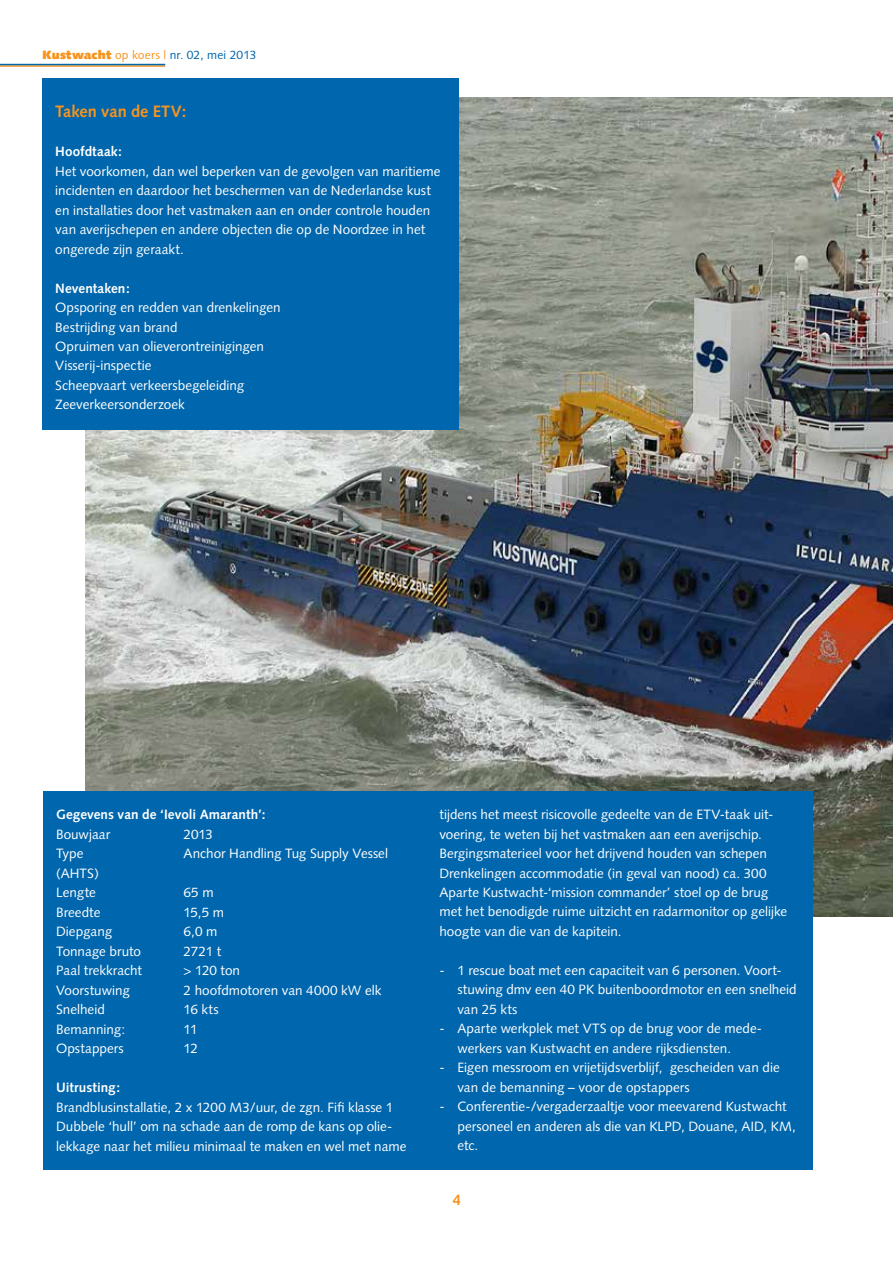
<style>
.page{position:relative;width:893px;height:1263px;background:#fff}
.page>*{position:absolute;margin:0;border:0;box-sizing:border-box;transform-origin:0 0}
.t1{font:700 16.5px "Syntax";color:#f7941e}
.t2{font:700 15px "Syntax";color:#f7941e}
.t3{font:13.5px/19.5px "Syntax";color:#fff}
.t4{font:700 13.5px "Syntax";letter-spacing:.005em;color:#fff}
.t5{font:12px "Syntax";letter-spacing:.015em;color:#0066ad}
.s1{font-weight:900;color:#f7941e}
.s2{color:#f7941e}
</style>
<div class="page">
<img style="left:85px;top:98px;width:808px;height:819px">
<div style="left:43px;top:78px;width:416px;height:351px;background:#0066ad"></div>
<div style="left:43px;top:792px;width:769px;height:378px;background:#0066ad"></div>
<hr style="left:0;top:65px;width:165px;height:2px;background:#f7941e">
<hr style="left:0;top:64px;width:165px;height:1px;background:#0066ad">
<p class="t5" style="left:43px;top:47px;width:215px"><span class="s1">Kustwacht</span> <span class="s2">op koers |</span> nr. 02, mei 2013</p>
<p class="t1" style="left:55px;top:102px;width:133px">Taken van de ETV:</p>
<p class="t4" style="left:55px;top:144px;width:68px">Hoofdtaak:</p>
<p class="t3" style="left:55px;top:161px;width:387px">Het voorkomen, dan wel beperken van de gevolgen van maritieme incidenten en daardoor het beschermen van de Nederlandse kust en installaties door het vastmaken aan en onder controle houden van averijschepen en andere objecten die op de Noordzee in het ongerede zijn geraakt.</p>
<p class="t4" style="left:55px;top:280px;width:76px">Neventaken:</p>
<p class="t3" style="left:55px;top:298px;width:227px">Opsporing en redden van drenkelingen<br>Bestrijding van brand<br>Opruimen van olieverontreinigingen<br>Visserij-inspectie<br>Scheepvaart verkeersbegeleiding<br>Zeeverkeersonderzoek</p>
<p class="t4" style="left:56px;top:807px;width:211px">Gegevens van de ‘Ievoli Amaranth’:</p>
<p class="t3" style="left:56px;top:824px;width:56px">Bouwjaar</p>
<p class="t3" style="left:184px;top:824px;width:31px">2013</p>
<p class="t3" style="left:56px;top:844px;width:29px">Type</p>
<p class="t3" style="left:184px;top:844px;width:206px">Anchor Handling Tug Supply Vessel</p>
<p class="t3" style="left:56px;top:863px;width:44px">(AHTS)<br>Lengte</p>
<p class="t3" style="left:184px;top:883px;width:32px">65 m</p>
<p class="t3" style="left:56px;top:902px;width:46px">Breedte</p>
<p class="t3" style="left:184px;top:902px;width:42px">15,5 m</p>
<p class="t3" style="left:56px;top:922px;width:58px">Diepgang</p>
<p class="t3" style="left:184px;top:922px;width:35px">6,0 m</p>
<p class="t3" style="left:56px;top:941px;width:86px">Tonnage bruto</p>
<p class="t3" style="left:184px;top:941px;width:39px">2721 t</p>
<p class="t3" style="left:56px;top:961px;width:87px">Paal trekkracht</p>
<p class="t3" style="left:184px;top:961px;width:58px">&gt; 120 ton</p>
<p class="t3" style="left:56px;top:980px;width:75px">Voorstuwing</p>
<p class="t3" style="left:184px;top:980px;width:199px">2 hoofdmotoren van 4000 kW elk</p>
<p class="t3" style="left:56px;top:1000px;width:50px">Snelheid</p>
<p class="t3" style="left:184px;top:1000px;width:37px">16 kts</p>
<p class="t3" style="left:56px;top:1019px;width:71px">Bemanning:</p>
<p class="t3" style="left:184px;top:1019px;width:16px">11</p>
<p class="t3" style="left:56px;top:1039px;width:69px">Opstappers</p>
<p class="t3" style="left:184px;top:1039px;width:16px">12</p>
<p class="t4" style="left:56px;top:1080px;width:66px">Uitrusting:</p>
<p class="t3" style="left:56px;top:1097px;width:352px">Brandblusinstallatie, 2 x 1200 M3/uur, de zgn. Fifi klasse 1<br>Dubbele ‘hull’ om na schade aan de romp de kans op olie&shy;lekkage naar het milieu minimaal te maken en wel met name</p>
<p class="t3" style="left:439px;top:805px;width:349px">tijdens het meest risicovolle gedeelte van de ETV-taak uit&shy;voering, te weten bij het vastmaken aan een averijschip.<br>Bergingsmaterieel voor het drijvend houden van schepen Drenkelingen accommodatie (in geval van nood) ca. 300<br>Aparte Kustwacht-‘mission commander’ stoel op de brug met het benodigde ruime uitzicht en radarmonitor op gelijke hoogte van die van de kapitein.</p>
<p class="t3" style="left:457px;top:960px;width:341px;text-indent:-18px">- 1 rescue boat met een capaciteit van 6 personen. Voort&shy;stuwing dmv een 40 PK buitenboordmotor en een snelheid van 25 kts</p>
<p class="t3" style="left:457px;top:1019px;width:306px;text-indent:-18px">- Aparte werkplek met VTS op de brug voor de mede&shy;werkers van Kustwacht en andere rijksdiensten.</p>
<p class="t3" style="left:457px;top:1058px;width:324px;text-indent:-18px">- Eigen messroom en vrijetijdsverblijf, gescheiden van die van de bemanning – voor de opstappers</p>
<p class="t3" style="left:457px;top:1097px;width:340px;text-indent:-18px">- Conferentie-/vergaderzaaltje voor meevarend Kustwacht personeel en anderen als die van KLPD, Douane, AID, KM, etc.</p>
<p class="t2" style="left:453px;top:1191px;width:10px">4</p>
</div>
